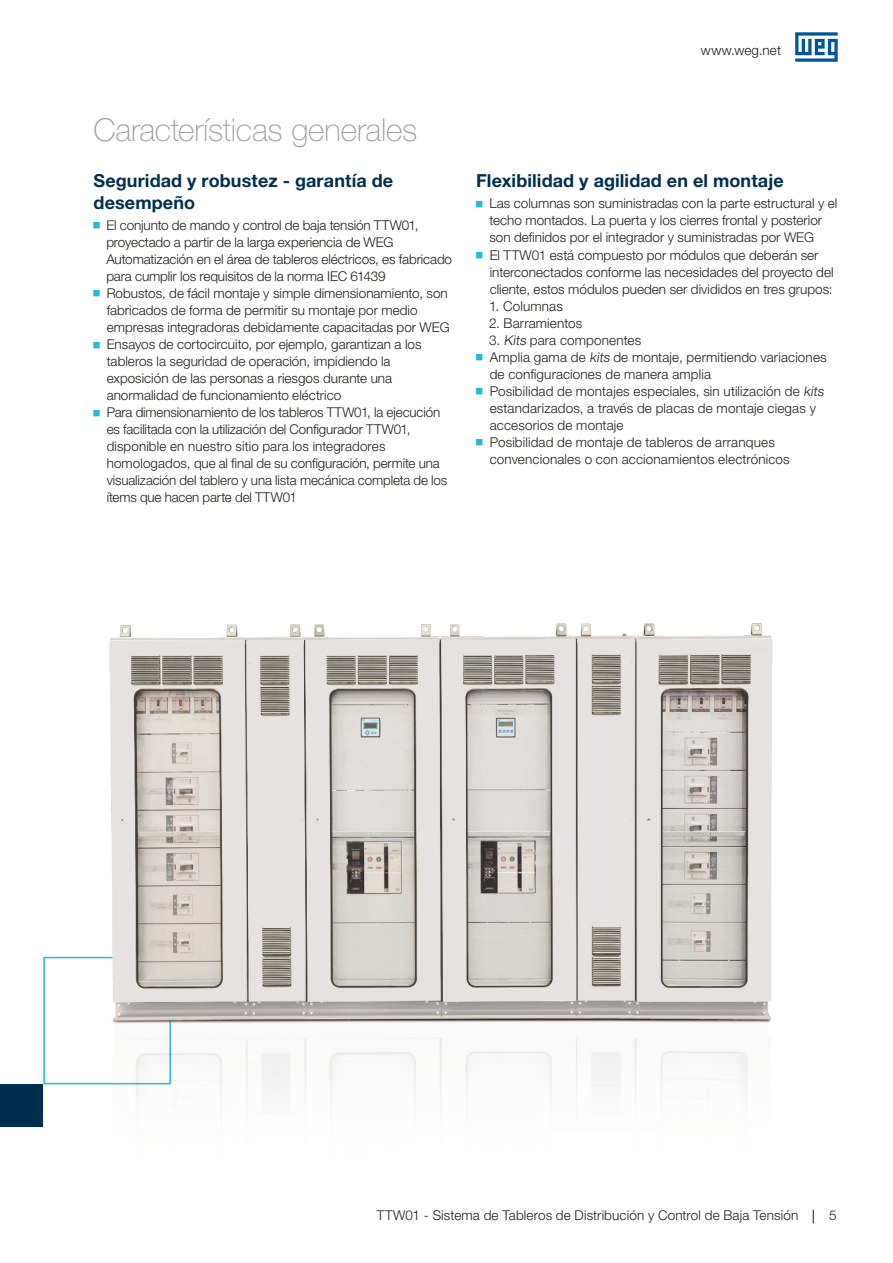
<style>
.page{position:relative;width:893px;height:1263px;background:#fff}
.page>*{position:absolute;margin:0;border:0;box-sizing:border-box;transform-origin:0 0}
.t1{font:100 31.5px "Helvetica Neue LT Pro";letter-spacing:-.01em;color:#9d9d9d}
.t2{font:700 18px/21.6px "Helvetica Neue LT Pro";letter-spacing:.005em;color:#002e4e}
.t3{font:300 13.5px/17px "Helvetica Neue LT Pro";color:#1d1d1b}
.s1{font-style:italic}
</style>
<div class="page">
<svg style="left:795px;top:32px;width:43px;height:30px"></svg>
<svg style="left:813px;top:1210px;width:1px;height:13px"></svg>
<div style="left:43px;top:957px;width:128px;height:127px;border:2px solid #20badf"></div>
<div style="left:1px;top:1084px;width:42px;height:43px;background:#002e4e"></div>
<img style="left:63px;top:623px;width:710px;height:478px">
<h1 class="t1" style="left:94px;top:111px;width:325px">Características generales</h1>
<h2 class="t2" style="left:94px;top:169px;width:301px">Seguridad y robustez - garantía de desempeño</h2>
<p class="t3" style="left:106px;top:216px;width:347px">El conjunto de mando y control de baja tensión TTW01, proyectado a partir de la larga experiencia de WEG Automatización en el área de tableros eléctricos, es fabricado para cumplir los requisitos de la norma IEC 61439<br>Robustos, de fácil montaje y simple dimensionamiento, son fabricados de forma de permitir su montaje por medio empresas integradoras debidamente capacitadas por WEG Ensayos de cortocircuito, por ejemplo, garantizan a los tableros la seguridad de operación, impidiendo la exposición de las personas a riesgos durante una anormalidad de funcionamiento eléctrico<br>Para dimensionamiento de los tableros TTW01, la ejecución es facilitada con la utilización del Configurador TTW01, disponible en nuestro sitio para los integradores homologados, que al final de su configuración, permite una visualización del tablero y una lista mecánica completa de los ítems que hacen parte del TTW01</p>
<p class="t3" style="left:701px;top:42px;width:82px">www.weg.net</p>
<h2 class="t2" style="left:476px;top:169px;width:309px">Flexibilidad y agilidad en el montaje</h2>
<p class="t3" style="left:489px;top:195px;width:349px">Las columnas son suministradas con la parte estructural y el techo montados. La puerta y los cierres frontal y posterior son definidos por el integrador y suministradas por WEG<br>El TTW01 está compuesto por módulos que deberán ser interconectados conforme las necesidades del proyecto del cliente, estos módulos pueden ser divididos en tres grupos:</p>
<p class="t3" style="left:489px;top:297px;width:75px">1. Columnas</p>
<p class="t3" style="left:489px;top:314px;width:95px">2. Barramientos</p>
<p class="t3" style="left:489px;top:331px;width:339px">3. <span class="s1">Kits</span> para componentes<br>Amplia gama de <span class="s1">kits</span> de montaje, permitiendo variaciones de configuraciones de manera amplia<br>Posibilidad de montajes especiales, sin utilización de <span class="s1">kits </span>estandarizados, a través de placas de montaje ciegas y accesorios de montaje<br>Posibilidad de montaje de tableros de arranques convencionales o con accionamientos electrónicos</p>
<p class="t3" style="left:377px;top:1207px;width:423px">TTW01 - Sistema de Tableros de Distribución y Control de Baja Tensión</p>
<p class="t3" style="left:829px;top:1207px;width:9px">5</p>
</div>
